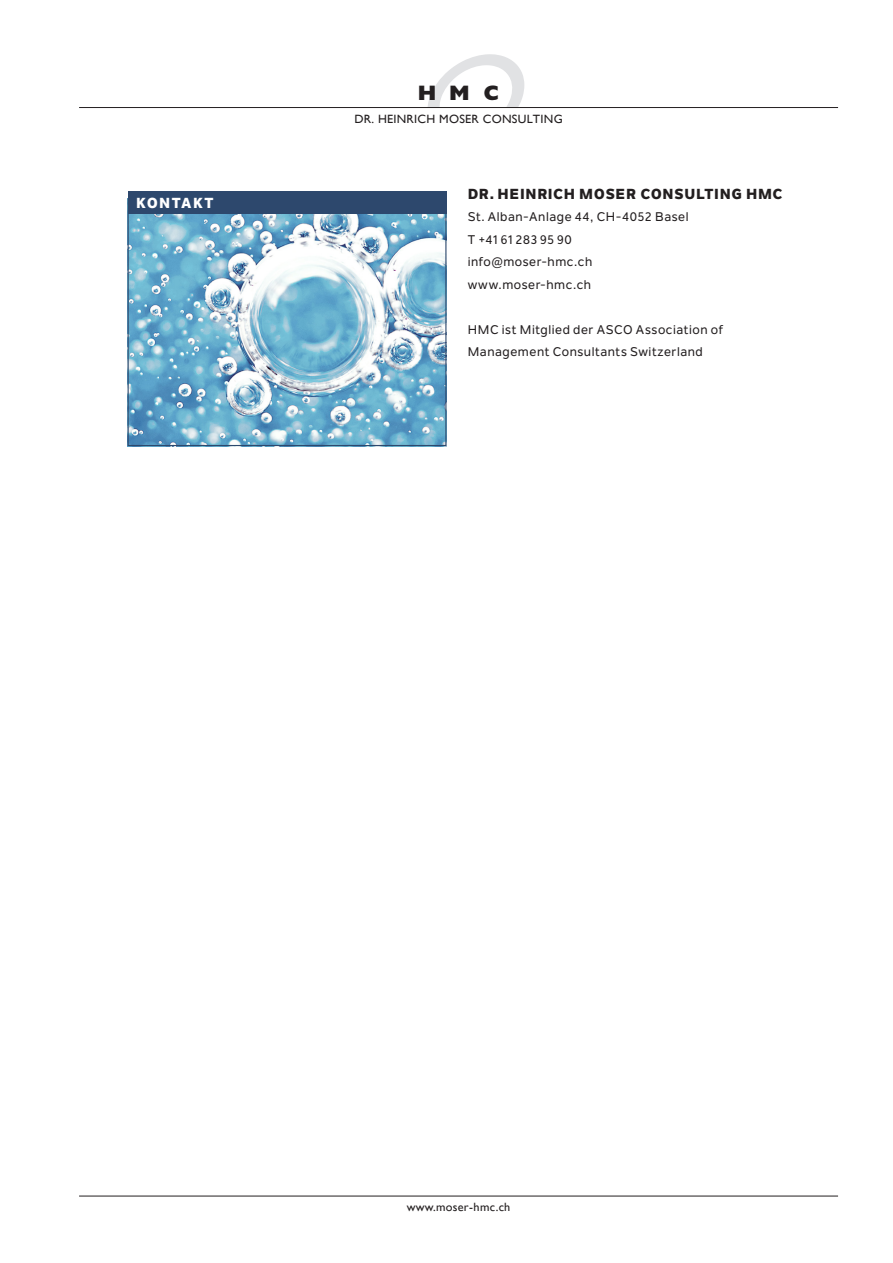
<style>
.page{position:relative;width:893px;height:1263px;background:#fff}
.page>*{position:absolute;margin:0;border:0;box-sizing:border-box;transform-origin:0 0}
.t1{font:800 21px "Gill Sans";color:#231f20}
.HMC_Zwischentitel{font:800 14.4px "Nolan Next";letter-spacing:.05em;color:#231f20}
.HMC_Zwischentitel-2{font:800 14.4px "Nolan Next";letter-spacing:.085em;color:#fff}
.HMC_Lauftext{font:500 12.45px "Nolan Next";letter-spacing:.045em;color:#231f20}
.t2{font:12px "Gill Sans";letter-spacing:.02em;color:#231f20}
</style>
<div class="page">
<svg style="left:428px;top:54px;width:96px;height:53px"></svg>
<hr style="left:79px;top:107px;width:759px;height:1px;background:#231f20">
<img style="left:130px;top:214px;width:314px;height:230px">
<hr style="left:79px;top:1196px;width:759px;height:1px;background:#231f20">
<div style="left:128px;top:191px;width:318px;height:23px;background:#2d486d"></div>
<p class="HMC_Zwischentitel-2" style="left:136px;top:194px;width:79px">KONTAKT</p>
<p class="t1" style="left:418px;top:81px;width:83px">HMC</p>
<p class="t2" style="left:354px;top:112px;width:210px">DR. HEINRICH MOSER CONSULTING</p>
<p class="HMC_Zwischentitel" style="left:468px;top:184px;width:316px">DR. HEINRICH MOSER CONSULTING HMC</p>
<p class="HMC_Lauftext" style="left:468px;top:209px;width:222px">St. Alban-Anlage 44, CH-4052 Basel</p>
<p class="HMC_Lauftext" style="left:468px;top:232px;width:106px">T +41 61 283 95 90</p>
<p class="HMC_Lauftext" style="left:468px;top:254px;width:126px">info@moser-hmc.ch</p>
<p class="HMC_Lauftext" style="left:468px;top:277px;width:125px">www.moser-hmc.ch</p>
<p class="HMC_Lauftext" style="left:468px;top:322px;width:257px">HMC ist Mitglied der ASCO Association of</p>
<p class="HMC_Lauftext" style="left:468px;top:344px;width:237px">Management Consultants Switzerland</p>
<p class="t2" style="left:407px;top:1200px;width:105px">www.moser-hmc.ch</p>
</div>
